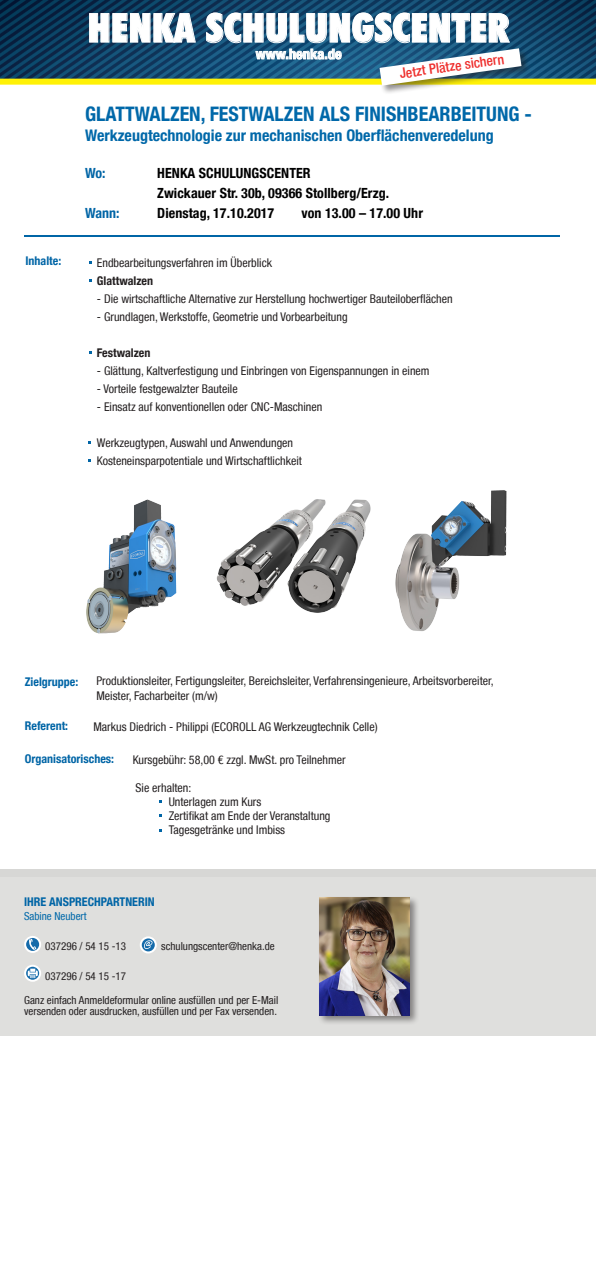
<style>
.page{position:relative;width:596px;height:1276px;background:#fff}
.page>*{position:absolute;margin:0;border:0;box-sizing:border-box;transform-origin:0 0}
.t1{font:900 condensed 40px "Futura BT";letter-spacing:.015em;color:#fff}
.t2{font:700 condensed 20px "Helvetica Neue LT";color:#0068a9}
.t3{font:700 condensed 16px "Helvetica Neue LT";color:#0068a9}
.t4{font:700 condensed 14px "Helvetica Neue LT";letter-spacing:.005em;color:#000001}
.t5{font:500 condensed 14px "Helvetica Neue LT";color:#ee2e2c}
.t6{font:700 condensed 14px "Helvetica Neue LT";letter-spacing:.015em;color:#fff}
.t7{font:700 condensed 14px "Helvetica Neue LT";letter-spacing:-.01em;color:#0065a6}
.t8{font:condensed 12px "Helvetica Neue LT";color:#231f20}
.t9{font:700 condensed 12px "Helvetica Neue LT";color:#0065a6}
.t10{font:700 condensed 12px "Helvetica Neue LT";color:#231f20}
.t11{font:condensed 11px/11px "Helvetica Neue LT";color:#231f20}
.t12{font:condensed 11px "Helvetica Neue LT";color:#0068a9}
</style>
<div class="page">
<img style="left:0;top:0;width:595px;height:13px">
<div style="left:378px;top:47px;width:152px;height:48px;background:#231f20;opacity:.5"></div>
<hr style="left:24px;top:235px;width:535px;height:1px;background:#0065a6">
<div style="left:0;top:869px;width:595px;height:166px;background:#dfdfdd"></div>
<div style="left:317px;top:895px;width:102px;height:130px;background:#231f20;opacity:.5"></div>
<img style="left:319px;top:897px;width:90px;height:118px">
<svg style="left:25px;top:937px;width:15px;height:15px"></svg>
<div style="left:24px;top:936px;width:17px;height:17px;border:2px solid #fff;border-radius:50%"></div>
<svg style="left:29px;top:938px;width:7px;height:12px"></svg>
<svg style="left:141px;top:937px;width:15px;height:15px"></svg>
<div style="left:140px;top:936px;width:17px;height:17px;border:2px solid #fff;border-radius:50%"></div>
<svg style="left:144px;top:940px;width:8px;height:9px"></svg>
<svg style="left:25px;top:965px;width:15px;height:15px"></svg>
<div style="left:24px;top:964px;width:17px;height:17px;border:2px solid #fff;border-radius:50%"></div>
<svg style="left:28px;top:968px;width:10px;height:10px"></svg>
<svg style="left:0;top:13px;width:595px;height:73px;background:#466e79"></svg>
<img style="left:86px;top:499px;width:91px;height:135px">
<img style="left:395px;top:490px;width:112px;height:141px">
<img style="left:216px;top:499px;width:155px;height:114px">
<p class="t1" style="left:88px;top:4px;width:422px">HENKA SCHULUNGSCENTER</p>
<p class="t6" style="left:255px;top:45px;width:87px">www.henka.de</p>
<p class="t5" style="left:398px;top:65px;width:107px;rotate:-8deg">Jetzt Plätze sichern</p>
<p class="t2" style="left:85px;top:102px;width:448px">GLATTWALZEN, FESTWALZEN ALS FINISHBEARBEITUNG -</p>
<p class="t3" style="left:85px;top:126px;width:410px">Werkzeugtechnologie zur mechanischen Oberflächenveredelung</p>
<p class="t7" style="left:85px;top:164px;width:22px">Wo:</p>
<p class="t4" style="left:157px;top:164px;width:155px">HENKA SCHULUNGSCENTER</p>
<p class="t4" style="left:157px;top:184px;width:233px">Zwickauer Str. 30b, 09366 Stollberg/Erzg.</p>
<p class="t7" style="left:85px;top:204px;width:36px">Wann:</p>
<p class="t4" style="left:157px;top:204px;width:118px">Dienstag, 17.10.2017</p>
<p class="t4" style="left:301px;top:204px;width:123px">von 13.00 – 17.00 Uhr</p>
<p class="t9" style="left:26px;top:253px;width:37px">Inhalte:</p>
<p class="t8" style="left:97px;top:255px;width:177px">Endbearbeitungsverfahren im Überblick</p>
<p class="t10" style="left:97px;top:273px;width:58px">Glattwalzen</p>
<p class="t8" style="left:97px;top:291px;width:357px">- Die wirtschaftliche Alternative zur Herstellung hochwertiger Bauteiloberflächen</p>
<p class="t8" style="left:97px;top:309px;width:252px">- Grundlagen, Werkstoffe, Geometrie und Vorbearbeitung</p>
<p class="t10" style="left:97px;top:345px;width:55px">Festwalzen</p>
<p class="t8" style="left:97px;top:363px;width:334px">- Glättung, Kaltverfestigung und Einbringen von Eigenspannungen in einem</p>
<p class="t8" style="left:97px;top:381px;width:142px">- Vorteile festgewalzter Bauteile</p>
<p class="t8" style="left:97px;top:399px;width:227px">- Einsatz auf konventionellen oder CNC-Maschinen</p>
<p class="t8" style="left:97px;top:435px;width:198px">Werkzeugtypen, Auswahl und Anwendungen</p>
<p class="t8" style="left:97px;top:453px;width:206px">Kosteneinsparpotentiale und Wirtschaftlichkeit</p>
<p class="t9" style="left:25px;top:674px;width:55px">Zielgruppe:</p>
<p class="t8" style="left:96px;top:673px;width:398px">Produktionsleiter, Fertigungsleiter, Bereichsleiter, Verfahrensingenieure, Arbeitsvorbereiter,</p>
<p class="t8" style="left:96px;top:688px;width:123px">Meister, Facharbeiter (m/w)</p>
<p class="t9" style="left:25px;top:718px;width:45px">Referent:</p>
<p class="t8" style="left:93px;top:719px;width:285px">Markus Diedrich - Philippi (ECOROLL AG Werkzeugtechnik Celle)</p>
<p class="t9" style="left:25px;top:751px;width:91px">Organisatorisches:</p>
<p class="t8" style="left:133px;top:753px;width:214px">Kursgebühr: 58,00 € zzgl. MwSt. pro Teilnehmer</p>
<p class="t8" style="left:135px;top:781px;width:57px">Sie erhalten:</p>
<p class="t8" style="left:169px;top:795px;width:94px">Unterlagen zum Kurs</p>
<p class="t8" style="left:169px;top:809px;width:163px">Zertifikat am Ende der Veranstaltung</p>
<p class="t8" style="left:169px;top:823px;width:118px">Tagesgetränke und Imbiss</p>
<p class="t9" style="left:24px;top:895px;width:132px">IHRE ANSPRECHPARTNERIN</p>
<p class="t12" style="left:24px;top:909px;width:64px">Sabine Neubert</p>
<p class="t11" style="left:45px;top:940px;width:82px">037296 / 54 15 -13</p>
<p class="t11" style="left:161px;top:940px;width:115px">schulungscenter@henka.de</p>
<p class="t11" style="left:45px;top:970px;width:82px">037296 / 54 15 -17</p>
<p class="t11" style="left:24px;top:994px;width:255px">Ganz einfach Anmeldeformular online ausfüllen und per E-Mail versenden oder ausdrucken, ausfüllen und per Fax versenden.</p>
</div>
